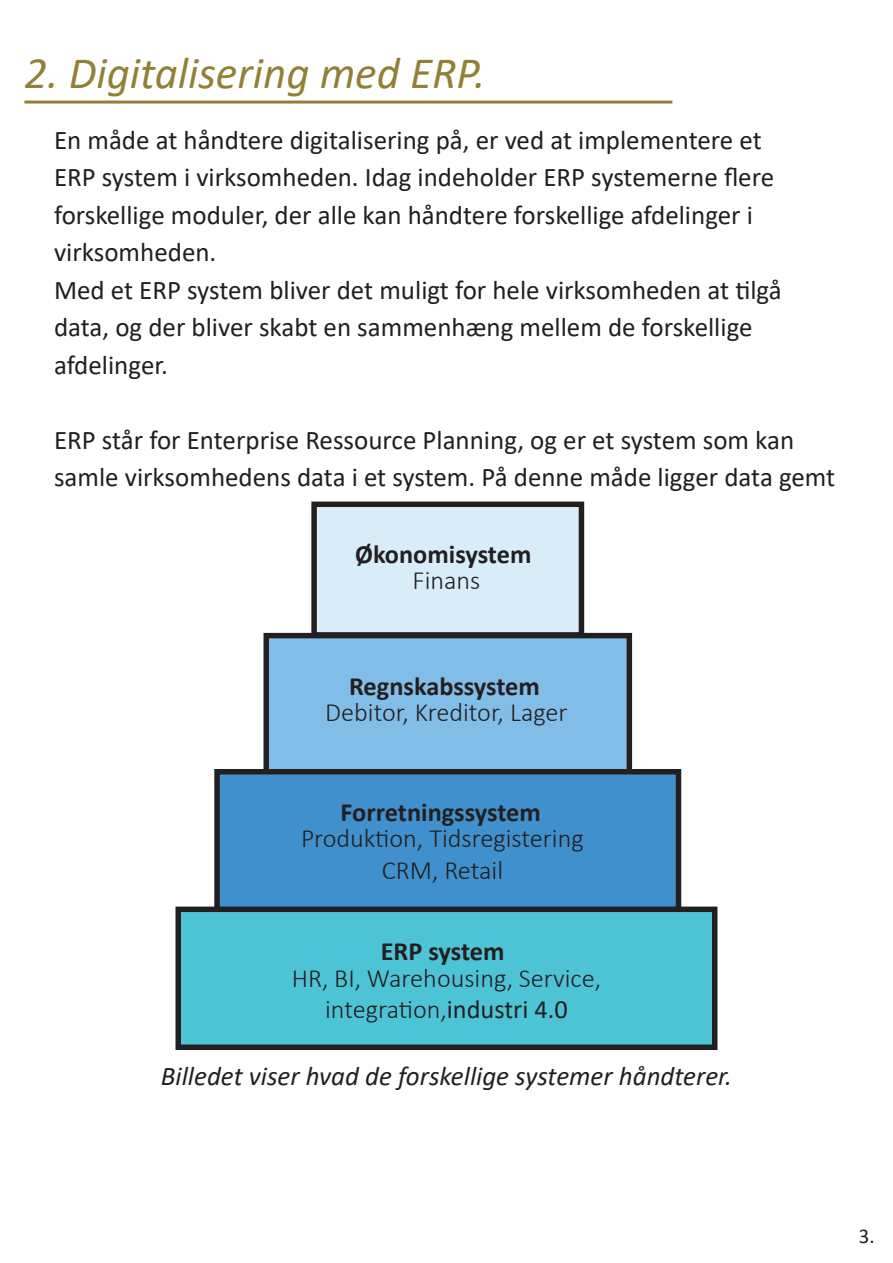
<style>
.page{position:relative;width:893px;height:1263px;background:#fff}
.page>*{position:absolute;margin:0;border:0;box-sizing:border-box;transform-origin:0 0}
.t1{font:italic 45px "Calibri";color:#938037}
.t2{font:27px/37.5px "Calibri";color:#231f20}
.t3{font:italic 27px "Calibri";color:#231f20}
.t4{font:300 26.4px/31.7px "Calibri";color:#231f20;text-align:center}
.t5{font:700 26.4px "Calibri";color:#231f20}
.t6{font:21px "Calibri";color:#231f20}
.s1{font-weight:400}
</style>
<div class="page">
<div style="left:314px;top:504px;width:267px;height:131px;background:#d9edf9"></div>
<div style="left:311px;top:501px;width:273px;height:137px;border:5px solid #231f20"></div>
<div style="left:266px;top:636px;width:363px;height:137px;background:#82bde7"></div>
<div style="left:263px;top:633px;width:369px;height:143px;border:5px solid #231f20"></div>
<div style="left:217px;top:772px;width:461px;height:138px;background:#3f90cd"></div>
<div style="left:214px;top:769px;width:467px;height:143px;border:5px solid #231f20"></div>
<div style="left:178px;top:909px;width:537px;height:138px;background:#4dc4d5"></div>
<div style="left:175px;top:906px;width:542px;height:144px;border:5px solid #231f20"></div>
<hr style="left:24px;top:101px;width:648px;height:3px;background:#938036">
<p class="t1" style="left:24px;top:42px;width:463px">2. Digitalisering med ERP.</p>
<p class="t2" style="left:54px;top:120px;width:722px">En måde at håndtere digitalisering på, er ved at implementere et ERP system i virksomheden. Idag indeholder ERP systemerne flere forskellige moduler, der alle kan håndtere forskellige afdelinger i virksomheden.</p>
<p class="t2" style="left:54px;top:270px;width:729px">Med et ERP system bliver det muligt for hele virksomheden at tilgå data, og der bliver skabt en sammenhæng mellem de forskellige afdelinger.</p>
<p class="t2" style="left:54px;top:420px;width:783px">ERP står for Enterprise Ressource Planning, og er et system som kan samle virksomhedens data i et system. På denne måde ligger data gemt</p>
<p class="t5" style="left:355px;top:536px;width:178px">Økonomisystem</p>
<p class="t4" style="left:413px;top:564px;width:69px">Finans</p>
<p class="t5" style="left:349px;top:667px;width:192px">Regnskabssystem</p>
<p class="t4" style="left:325px;top:696px;width:244px">Debitor, Kreditor, Lager</p>
<p class="t5" style="left:340px;top:793px;width:202px">Forretningssystem</p>
<p class="t4" style="left:301px;top:822px;width:284px">Produktion, Tidsregistering</p>
<p class="t4" style="left:382px;top:854px;width:123px">CRM, Retail</p>
<p class="t5" style="left:381px;top:933px;width:125px">ERP system</p>
<p class="t4" style="left:292px;top:962px;width:311px">HR, BI, Warehousing, Service, integration,<span class="s1">industri 4.0</span></p>
<p class="t3" style="left:161px;top:1057px;width:573px">Billedet viser hvad de forskellige systemer håndterer.</p>
<p class="t6" style="left:859px;top:1221px;width:17px">3.</p>
</div>
